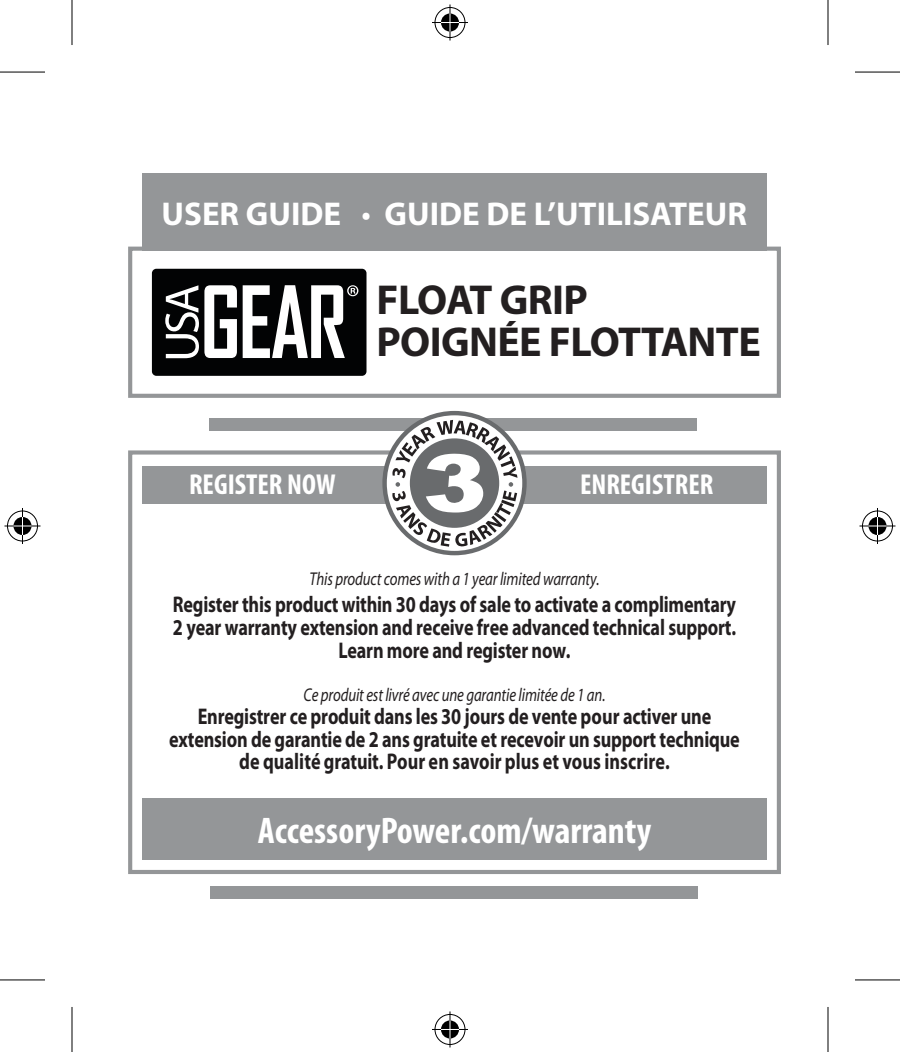
<style>
.page{position:relative;width:900px;height:1052px;background:#fff}
.page>*{position:absolute;margin:0;border:0;box-sizing:border-box;transform-origin:0 0}
.t1{font:700 42px/42px "Myriad Pro";letter-spacing:-.015em;color:#231f20}
.t2{font:700 condensed 37.2px "Myriad Pro";color:#fff}
.t3{font:700 33px "Myriad Pro";color:#fff}
.t4{font:700 condensed 28.8px "Myriad Pro";color:#fff}
.t5{font:700 22.8px/22.8px "Myriad Pro";letter-spacing:-.01em;color:#231f20;text-align:center;scale:.8 1}
.t6{font:italic 18.6px "Myriad Pro";letter-spacing:-.01em;color:#231f20;scale:.8 1}
.s1{font-style:italic;font-stretch:condensed}
</style>
<div class="page">
<div style="left:142px;top:466px;width:625px;height:38px;background:#949698"></div>
<div style="left:128px;top:246px;width:653px;height:152px;border:4px solid #949698"></div>
<div style="left:211px;top:885px;width:487px;height:13px;background:#949698"></div>
<div style="left:210px;top:417px;width:487px;height:13px;background:#949698"></div>
<div style="left:142px;top:174px;width:625px;height:77px;background:#949698"></div>
<div style="left:128px;top:450px;width:653px;height:423px;border:4px solid #949698"></div>
<svg style="left:382px;top:411px;width:145px;height:144px"></svg>
<div style="left:152px;top:269px;width:215px;height:107px;background:#020304;border-radius:4px"></div>
<svg style="left:165px;top:285px;width:72px;height:73px"></svg>
<svg style="left:243px;top:285px;width:115px;height:73px"></svg>
<div style="left:142px;top:797px;width:625px;height:62px;background:#949698"></div>
<svg style="left:0;top:980px;width:45px;height:1px"></svg>
<svg style="left:855px;top:980px;width:45px;height:1px"></svg>
<hr style="left:0;top:71px;width:45px;height:2px;background:#000">
<hr style="left:855px;top:71px;width:45px;height:2px;background:#000">
<hr style="left:0;top:979px;width:45px;height:1px;background:#000">
<hr style="left:855px;top:979px;width:45px;height:1px;background:#000">
<hr style="left:71px;top:0;width:2px;height:45px;background:#000">
<hr style="left:71px;top:1006px;width:2px;height:45px;background:#000">
<hr style="left:827px;top:0;width:2px;height:45px;background:#000">
<hr style="left:827px;top:1006px;width:2px;height:45px;background:#000">
<div style="left:433px;top:6px;width:34px;height:33px;border:4px solid #fff;border-radius:50%"></div>
<hr style="left:432px;top:21px;width:36px;height:3px;background:#fff">
<hr style="left:448px;top:4px;width:4px;height:36px;background:#fff">
<div style="left:439px;top:12px;width:22px;height:21px;border:4px solid #fff;border-radius:50%"></div>
<div style="left:435px;top:7px;width:30px;height:31px;border:1px solid #000;border-radius:50%"></div>
<hr style="left:432px;top:22px;width:36px;height:1px;background:#000">
<hr style="left:449px;top:4px;width:2px;height:36px;background:#000">
<svg style="left:441px;top:14px;width:18px;height:18px"></svg>
<div style="left:433px;top:1012px;width:34px;height:34px;border:4px solid #fff;border-radius:50%"></div>
<svg style="left:432px;top:1027px;width:36px;height:4px"></svg>
<hr style="left:448px;top:1011px;width:4px;height:36px;background:#fff">
<div style="left:439px;top:1018px;width:22px;height:22px;border:4px solid #fff;border-radius:50%"></div>
<div style="left:435px;top:1013px;width:30px;height:31px;border:1px solid #000;border-radius:50%"></div>
<hr style="left:432px;top:1028px;width:36px;height:1px;background:#000">
<hr style="left:449px;top:1011px;width:2px;height:36px;background:#000">
<svg style="left:441px;top:1020px;width:18px;height:18px"></svg>
<div style="left:6px;top:509px;width:33px;height:33px;border:4px solid #fff;border-radius:50%"></div>
<hr style="left:4px;top:524px;width:36px;height:3px;background:#fff">
<hr style="left:21px;top:508px;width:3px;height:36px;background:#fff">
<div style="left:12px;top:515px;width:21px;height:21px;border:4px solid #fff;border-radius:50%"></div>
<div style="left:7px;top:510px;width:31px;height:31px;border:1px solid #000;border-radius:50%"></div>
<hr style="left:4px;top:525px;width:36px;height:1px;background:#000">
<hr style="left:22px;top:508px;width:1px;height:36px;background:#000">
<svg style="left:14px;top:517px;width:18px;height:18px"></svg>
<div style="left:861px;top:509px;width:33px;height:33px;border:4px solid #fff;border-radius:50%"></div>
<hr style="left:860px;top:524px;width:36px;height:3px;background:#fff">
<hr style="left:876px;top:508px;width:3px;height:36px;background:#fff">
<div style="left:867px;top:515px;width:21px;height:21px;border:4px solid #fff;border-radius:50%"></div>
<div style="left:862px;top:510px;width:31px;height:31px;border:1px solid #000;border-radius:50%"></div>
<hr style="left:860px;top:525px;width:36px;height:1px;background:#000">
<hr style="left:877px;top:508px;width:1px;height:36px;background:#000">
<svg style="left:868px;top:517px;width:18px;height:18px"></svg>
<h3 class="t3" style="left:162px;top:192px;width:587px">USER GUIDE <span class="s1">•</span> GUIDE DE L’UTILISATEUR</h3>
<h1 class="t1" style="left:377px;top:278px;width:386px">FLOAT GRIP<br>POIGNÉE FLOTTANTE</h1>
<p class="t4" style="left:189px;top:467px;width:148px">REGISTER NOW</p>
<p class="t4" style="left:580px;top:467px;width:135px">ENREGISTRER</p>
<p class="t6" style="left:309px;top:567px;width:364px">This product comes with a 1 year limited warranty.</p>
<p class="t5" style="left:173px;top:592px;width:705px">Register this product within 30 days of sale to activate a complimentary<br>2 year warranty extension and receive free advanced technical support.<br>Learn more and register now.</p>
<p class="t6" style="left:304px;top:683px;width:379px">Ce produit est livré avec une garantie limitée de 1 an.</p>
<p class="t5" style="left:169px;top:704px;width:715px">Enregistrer ce produit dans les 30 jours de vente pour activer une extension de garantie de 2 ans gratuite et recevoir un support technique de qualité gratuit. Pour en savoir plus et vous inscrire.</p>
<h2 class="t2" style="left:258px;top:806px;width:395px">AccessoryPower.com/warranty</h2>
</div>
